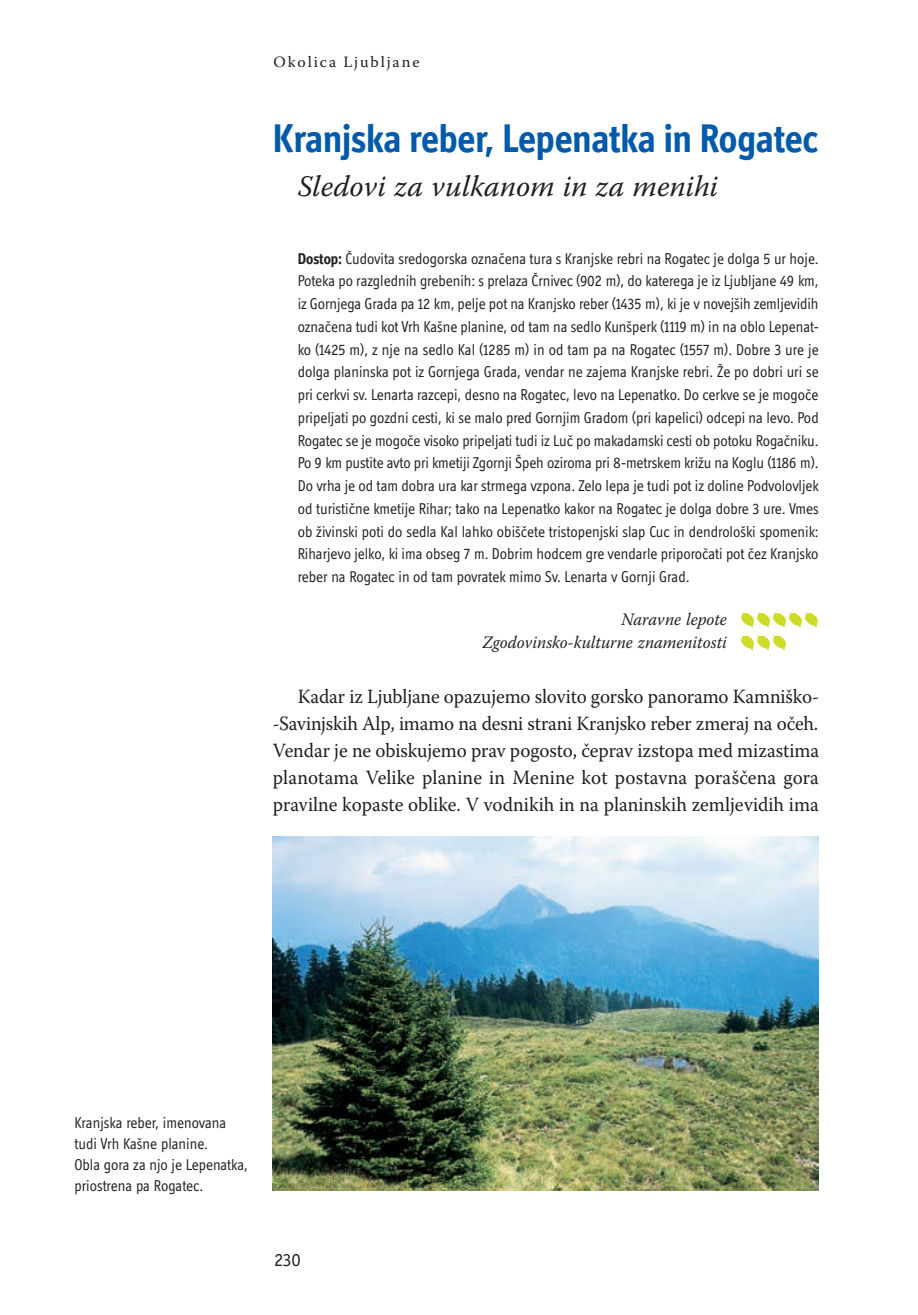
<style>
.page{position:relative;width:918px;height:1315px;background:#fff}
.page>*{position:absolute;margin:0;border:0;box-sizing:border-box;transform-origin:0 0}
.t1{font:700 40.25px "Officina Display OT";letter-spacing:-.005em;color:#015aaa;scale:.95 1}
.t2{font:italic 29.75px "Warnock Pro";color:#231f20}
.t3{font:20.12px/26.9px "Warnock Pro";color:#231f20;text-align:justify;scale:.95 1}
.t4{font:18.38px "Officina Display OT";color:#231f20}
.t5{font:italic 17.5px/22.8px "Warnock Pro";color:#231f20;text-align:right;scale:.95 1}
.t6{font:15.75px/22.8px "Officina Display OT";color:#231f20;text-align:justify;scale:.95 1}
.t7{font:15.75px "Warnock Pro";letter-spacing:.12em;color:#231f20}
.s1{font-weight:700}
</style>
<div class="page">
<svg style="left:741px;top:612px;width:77px;height:16px"></svg>
<svg style="left:741px;top:635px;width:45px;height:16px"></svg>
<img style="left:273px;top:836px;width:546px;height:355px">
<p class="t7" style="left:274px;top:53px;width:147px">Okolica Ljubljane</p>
<h1 class="t1" style="left:273px;top:116px;width:576px">Kranjska reber, Lepenatka in Rogatec</h1>
<h2 class="t2" style="left:298px;top:168px;width:422px">Sledovi za vulkanom in za menihi</h2>
<p class="t6" style="left:298px;top:247px;width:550px"><span class="s1">Dostop:</span> Čudovita sredogorska označena tura s Kranjske rebri na Rogatec je dolga 5 ur hoje.<br>Poteka po razglednih grebenih: s prelaza Črnivec (902 m), do katerega je iz Ljubljane 49 km, iz Gornjega Grada pa 12 km, pelje pot na Kranjsko reber (1435 m), ki je v novejših zemljevidih označena tudi kot Vrh Kašne planine, od tam na sedlo Kunšperk (1119 m) in na oblo Lepenat&shy;ko (1425 m), z nje na sedlo Kal (1285 m) in od tam pa na Rogatec (1557 m). Dobre 3 ure je dolga planinska pot iz Gornjega Grada, vendar ne zajema Kranjske rebri. Že po dobri uri se pri cerkvi sv. Lenarta razcepi, desno na Rogatec, levo na Lepenatko. Do cerkve se je mogoče pripeljati po gozdni cesti, ki se malo pred Gornjim Gradom (pri kapelici) odcepi na levo. Pod Rogatec se je mogoče visoko pripeljati tudi iz Luč po makadamski cesti ob potoku Rogačniku.<br>Po 9 km pustite avto pri kmetiji Zgornji Špeh oziroma pri 8-metrskem križu na Koglu (1186 m).<br>Do vrha je od tam dobra ura kar strmega vzpona. Zelo lepa je tudi pot iz doline Podvolovljek od turistične kmetije Rihar; tako na Lepenatko kakor na Rogatec je dolga dobre 3 ure. Vmes ob živinski poti do sedla Kal lahko obiščete tristopenjski slap Cuc in dendrološki spomenik:<br>Riharjevo jelko, ki ima obseg 7 m. Dobrim hodcem gre vendarle priporočati pot čez Kranjsko reber na Rogatec in od tam povratek mimo Sv. Lenarta v Gornji Grad.</p>
<p class="t5" style="left:482px;top:607px;width:259px">Naravne lepote<br>Zgodovinsko-kulturne znamenitosti</p>
<p class="t3" style="left:273px;top:682px;width:576px;text-indent:25px">Kadar iz Ljubljane opazujemo slovito gorsko panoramo Kamniško--Savinjskih Alp, imamo na desni strani Kranjsko reber zmeraj na očeh.<br>Vendar je ne obiskujemo prav pogosto, čeprav izstopa med mizastima planotama Velike planine in Menine kot postavna poraščena gora pravilne kopaste oblike. V vodnikih in na planinskih zemljevidih ima</p>
<p class="t6" style="left:74px;top:1112px;width:184px;line-height:21px;text-align:left">Kranjska reber, imenovana tudi Vrh Kašne planine.<br>Obla gora za njo je Lepenatka, priostrena pa Rogatec.</p>
<p class="t4" style="left:274px;top:1250px;width:28px">230</p>
</div>
